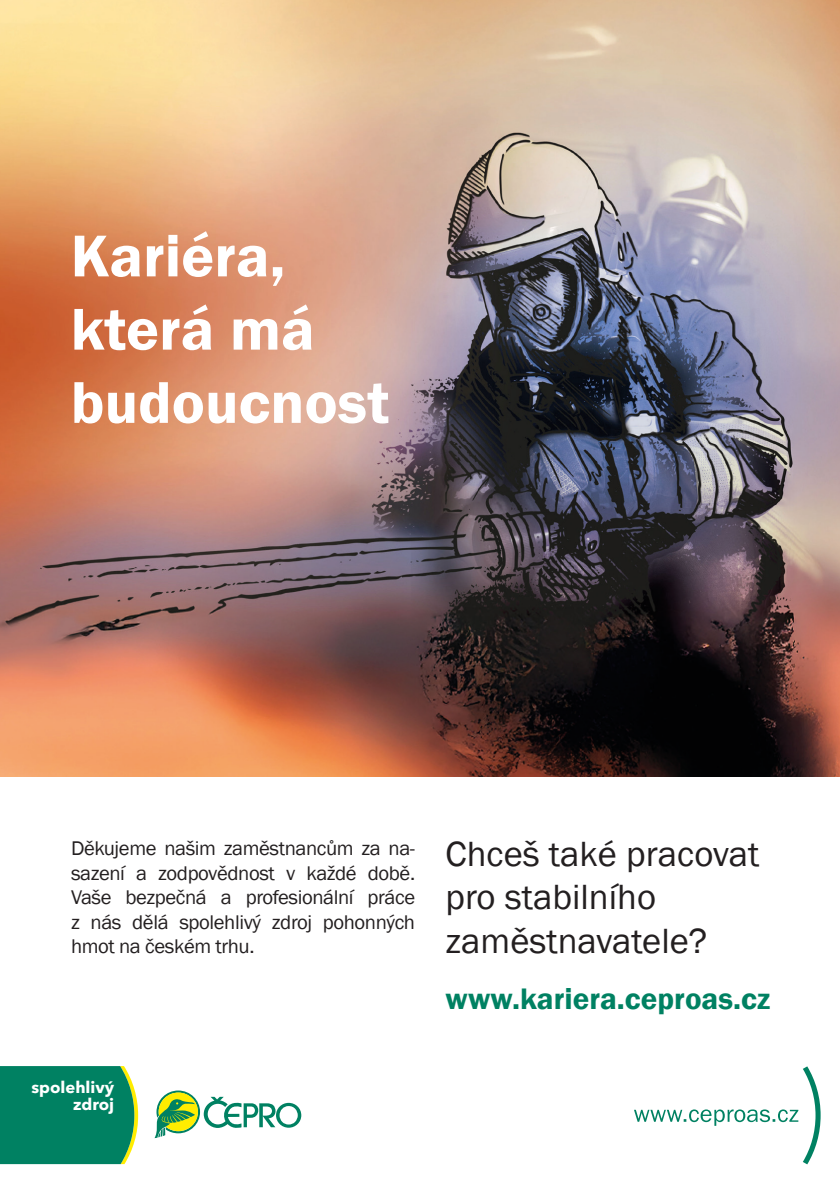
<style>
.page{position:relative;width:840px;height:1191px;background:#fff}
.page>*{position:absolute;margin:0;border:0;box-sizing:border-box;transform-origin:0 0}
.t1{font:600 61px/73.2px "Franklin Gothic";color:#fff}
.t2{font:36px/43.2px "Franklin Gothic";color:#231f20}
.t3{font:600 30.6px "Franklin Gothic";color:#008162}
.t4{font:20.4px/24.4px "Franklin Gothic";letter-spacing:-.02em;color:#231f20;text-align:justify}
.t5{font:700 16.2px/17.4px "Avenir Next LT Pro";color:#fff;text-align:right}
</style>
<div class="page">
<img style="left:0;top:0;width:839px;height:776px">
<div style="left:0;top:1066px;width:138px;height:98px;background:#008162"></div>
<svg style="left:154px;top:1090px;width:147px;height:48px"></svg>
<svg style="left:634px;top:1066px;width:187px;height:99px"></svg>
<p class="t1" style="left:71px;top:220px;width:320px">Kariéra, která má budoucnost</p>
<p class="t4" style="left:71px;top:837px;width:345px">Děkujeme našim zaměstnancům za na&shy;sazení a zodpovědnost v každé době.<br>Vaše bezpečná a profesionální práce z nás dělá spolehlivý zdroj pohonných hmot na českém trhu.</p>
<p class="t2" style="left:445px;top:833px;width:315px">Chceš také pracovat pro stabilního zaměstnavatele?</p>
<p class="t3" style="left:445px;top:979px;width:326px">www.kariera.ceproas.cz</p>
<p class="t5" style="left:31px;top:1078px;width:84px">spolehlivý zdroj</p>
</div>
